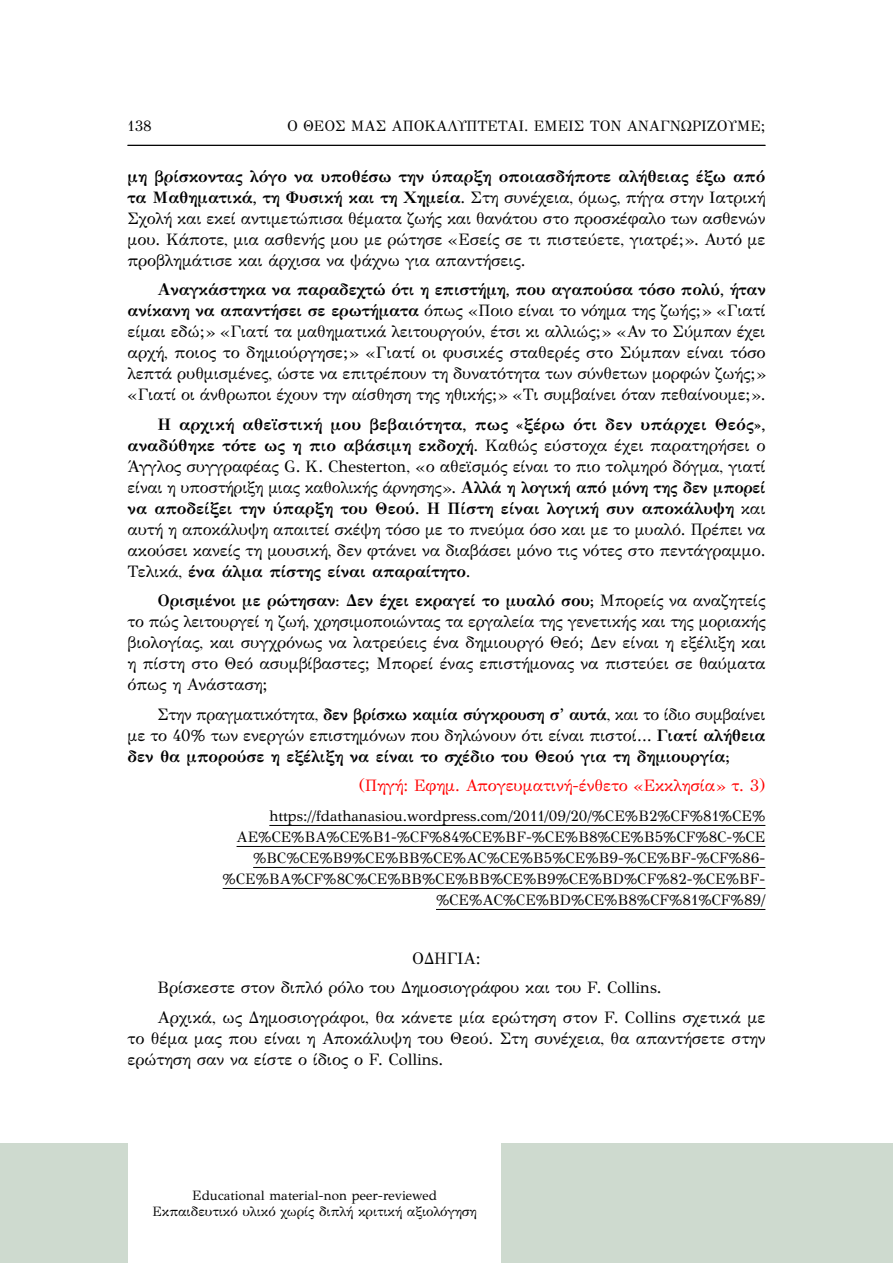
<style>
.page{position:relative;width:893px;height:1263px;background:#fff}
.page>*{position:absolute;margin:0;border:0;box-sizing:border-box;transform-origin:0 0}
.t1{font:16.5px/21px "GFS Didot";color:#000;text-align:justify}
.t2{font:700 16.5px/21px "GFS Didot";color:#000;text-align:justify}
.t3{font:16.5px "GFS Didot";color:#f00}
.t4{font:15px/21px "GFS Didot";color:#000;text-align:right}
.t5{font:13.5px/16.2px "GFS Didot";color:#000;text-align:center}
.s1{font-weight:700}
.s2{font-weight:400}
</style>
<div class="page">
<div style="left:502px;top:1144px;width:391px;height:119px;background:#cedacf"></div>
<div style="left:0;top:1144px;width:128px;height:119px;background:#cedacf"></div>
<hr style="left:128px;top:145px;width:637px;height:1px;background:#000">
<hr style="left:269px;top:825px;width:496px;height:1px;background:#000">
<hr style="left:237px;top:846px;width:528px;height:1px;background:#000">
<hr style="left:253px;top:867px;width:512px;height:1px;background:#000">
<hr style="left:223px;top:888px;width:542px;height:1px;background:#000">
<hr style="left:436px;top:909px;width:329px;height:1px;background:#000">
<p class="t4" style="left:128px;top:114px;width:26px">138</p>
<p class="t4" style="left:287px;top:114px;width:480px">Ο ΘΕΌΣ ΜΆΣ ΑΠΟΚΑΛΎΠΤΕΤΑΙ. ΕΜΕΊΣ ΤΟΝ ΑΝΑΓΝΩΡΊΖΟΥΜΕ;</p>
<p class="t1" style="left:128px;top:165px;width:639px"><span class="s1">μη βρίσκοντας λόγο να υποθέσω την ύπαρξη οποιασδήποτε αλήθειας έξω από τα Μαθηματικά, τη Φυσική και τη Χημεία</span>. Στη συνέχεια, όμως, πήγα στην Ιατρική Σχολή και εκεί αντιμετώπισα θέματα ζωής και θανάτου στο προσκέφαλο των ασθενών μου. Κάποτε, μια ασθενής μου με ρώτησε «Εσείς σε τι πιστεύετε, γιατρέ;». Αυτό με προβλημάτισε και άρχισα να ψάχνω για απαντήσεις.</p>
<p class="t1" style="left:128px;top:278px;width:640px;text-indent:30px"><span class="s1">Αναγκάστηκα να παραδεχτώ ότι η επιστήμη, που αγαπούσα τόσο πολύ, ήταν ανίκανη να απαντήσει σε ερωτήματα</span> όπως «Ποιο είναι το νόημα της ζωής;» «Γιατί είμαι εδώ;» «Γιατί τα μαθηματικά λειτουργούν, έτσι κι αλλιώς;» «Αν το Σύμπαν έχει αρχή, ποιος το δημιούργησε;» «Γιατί οι φυσικές σταθερές στο Σύμπαν είναι τόσο λεπτά ρυθμισμένες, ώστε να επιτρέπουν τη δυνατότητα των σύνθετων μορφών ζωής;» «Γιατί οι άνθρωποι έχουν την αίσθηση της ηθικής;» «Τι συμβαίνει όταν πεθαίνουμε;».</p>
<p class="t1" style="left:128px;top:413px;width:640px;text-indent:30px"><span class="s1">Η αρχική αθεϊστική μου βεβαιότητα, πως «ξέρω ότι δεν υπάρχει Θεός», αναδύθηκε τότε ως η πιο αβάσιμη εκδοχή</span>. Καθώς εύστοχα έχει παρατηρήσει ο Άγγλος συγγραφέας G. K. Chesterton, «ο αθεϊσμός είναι το πιο τολμηρό δόγμα, γιατί είναι η υποστήριξη μιας καθολικής άρνησης». <span class="s1">Αλλά η λογική από μόνη της δεν μπορεί να αποδείξει την ύπαρξη του Θεού. Η Πίστη είναι λογική συν αποκάλυψη</span> και αυτή η αποκάλυψη απαιτεί σκέψη τόσο με το πνεύμα όσο και με το μυαλό. Πρέπει να ακούσει κανείς τη μουσική, δεν φτάνει να διαβάσει μόνο τις νότες στο πεντάγραμμο.<br>Τελικά, <span class="s1">ένα άλμα πίστης είναι απαραίτητο</span>.</p>
<p class="t1" style="left:128px;top:589px;width:640px;text-indent:30px"><span class="s1">Ορισμένοι με ρώτησαν: Δεν έχει εκραγεί το μυαλό σου;</span> Μπορείς να αναζητείς το πώς λειτουργεί η ζωή, χρησιμοποιώντας τα εργαλεία της γενετικής και της μοριακής βιολογίας, και συγχρόνως να λατρεύεις ένα δημιουργό Θεό; Δεν είναι η εξέλιξη και η πίστη στο Θεό ασυμβίβαστες; Μπορεί ένας επιστήμονας να πιστεύει σε θαύματα όπως η Ανάσταση;</p>
<p class="t2" style="left:128px;top:702px;width:639px;text-indent:30px"><span class="s2">Στην πραγματικότητα,</span> δεν βρίσκω καμία σύγκρουση σ’ αυτά<span class="s2">, και το ίδιο συμβαίνει με το 40% των ενεργών επιστημόνων που δηλώνουν ότι είναι πιστοί…</span> Γιατί αλήθεια δεν θα μπορούσε η εξέλιξη να είναι το σχέδιο του Θεού για τη δημιουργία;</p>
<p class="t3" style="left:359px;top:772px;width:408px">(Πηγή: Εφημ. Απογευματινή-ένθετο «Εκκλησία» τ. 3)</p>
<p class="t4" style="left:223px;top:804px;width:544px">https://fdathanasiou.wordpress.com/2011/09/20/%CE%B2%CF%81%CE% AE%CE%BA%CE%B1-%CF%84%CE%BF-%CE%B8%CE%B5%CF%8C-%CE %BC%CE%B9%CE%BB%CE%AC%CE%B5%CE%B9-%CE%BF-%CF%86- %CE%BA%CF%8C%CE%BB%CE%BB%CE%B9%CE%BD%CF%82-%CE%BF-%CE%AC%CE%BD%CE%B8%CF%81%CF%89/</p>
<p class="t1" style="left:157px;top:942px;width:610px;line-height:29.5px;text-align:left;text-indent:255px">ΟΔΗΓΙΑ:<br>Βρίσκεστε στον διπλό ρόλο του Δημοσιογράφου και του F. Collins.<br>Αρχικά, ως Δημοσιογράφοι, θα κάνετε μία ερώτηση στον F. Collins σχετικά με</p>
<p class="t1" style="left:128px;top:1027px;width:640px">το θέμα μας που είναι η Αποκάλυψη του Θεού. Στη συνέχεια, θα απαντήσετε στην ερώτηση σαν να είστε ο ίδιος ο F. Collins.</p>
<p class="t5" style="left:153px;top:1186px;width:326px">Educational material-non peer-reviewed<br>Εκπαιδευτικό υλικό χωρίς διπλή κριτική αξιολόγηση</p>
</div>
